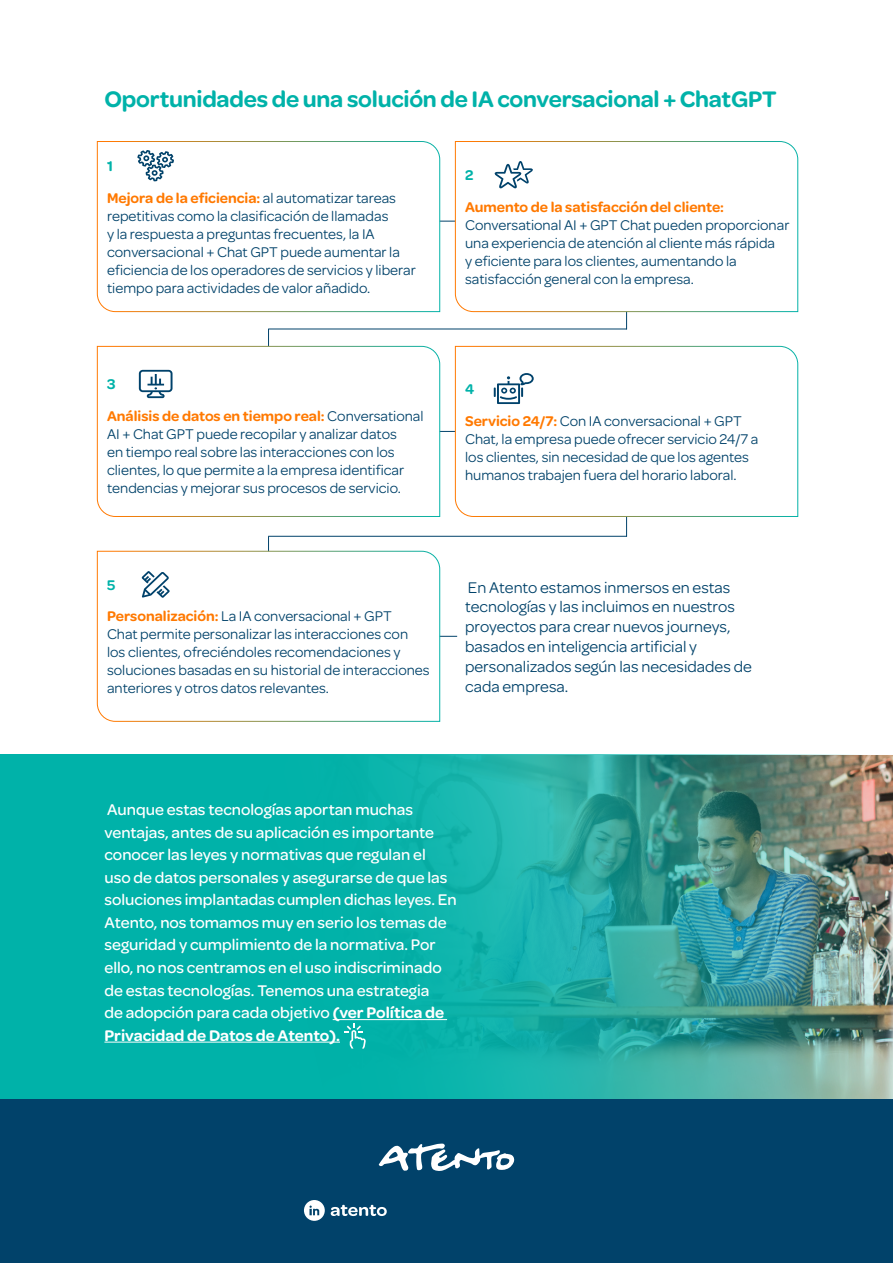
<style>
.page{position:relative;width:893px;height:1263px;background:#fff}
.page>*{position:absolute;margin:0;border:0;box-sizing:border-box;transform-origin:0 0}
.t1{font:600 24px "Omnes";letter-spacing:-.01em;color:#00b2a9}
.t2{font:500 16.5px/22.5px "Omnes";color:#fff}
.t3{font:16.5px/19.8px "Omnes";color:#01426a}
.t4{font:15px/18px "Omnes";color:#01426a}
.t5{font:600 15px/31.8px "Omnes";color:#ff7900}
.t6{font:600 15px "Omnes";color:#00b2a9}
.s1{font-weight:600;color:#ff7900}
.s2{color:#00b2a9}
.s3{font-weight:400;color:#01426a}
.s4{font-weight:600;color:#00b2a9}
.s5{font-weight:600}
</style>
<div class="page">
<img style="left:0;top:755px;width:893px;height:344px">
<hr style="left:333px;top:1019px;width:114px;height:1px;background:#fff">
<hr style="left:104px;top:1042px;width:236px;height:1px;background:#fff">
<hr style="left:430px;top:221px;width:53px;height:1px;background:#01426a">
<hr style="left:430px;top:431px;width:53px;height:1px;background:#01426a">
<svg style="left:440px;top:636px;width:17px;height:1px"></svg>
<svg style="left:626px;top:312px;width:1px;height:17px"></svg>
<svg style="left:626px;top:517px;width:1px;height:19px"></svg>
<svg style="left:268px;top:330px;width:1px;height:16px"></svg>
<svg style="left:268px;top:537px;width:1px;height:13px"></svg>
<hr style="left:268px;top:329px;width:359px;height:1px;background:#01426a">
<hr style="left:268px;top:536px;width:359px;height:1px;background:#01426a">
<svg style="left:97px;top:141px;width:343px;height:171px"></svg>
<svg style="left:137px;top:150px;width:37px;height:31px"></svg>
<svg style="left:455px;top:141px;width:343px;height:171px"></svg>
<svg style="left:495px;top:161px;width:38px;height:27px"></svg>
<svg style="left:97px;top:346px;width:343px;height:171px"></svg>
<svg style="left:139px;top:370px;width:34px;height:28px"></svg>
<svg style="left:455px;top:346px;width:343px;height:171px"></svg>
<svg style="left:494px;top:373px;width:40px;height:31px"></svg>
<svg style="left:97px;top:550px;width:343px;height:172px"></svg>
<svg style="left:142px;top:571px;width:28px;height:27px"></svg>
<div style="left:0;top:1099px;width:893px;height:164px;background:#01426a"></div>
<svg style="left:379px;top:1143px;width:136px;height:28px"></svg>
<svg style="left:344px;top:1023px;width:22px;height:25px"></svg>
<svg style="left:304px;top:1200px;width:21px;height:21px"></svg>
<svg style="left:331px;top:1205px;width:56px;height:11px"></svg>
<h1 class="t1" style="left:104px;top:82px;width:674px">Oportunidades de una solución de IA conversacional + ChatGPT</h1>
<p class="t6" style="left:107px;top:155px;width:7px">1</p>
<p class="t4" style="left:107px;top:188px;width:310px"><span class="s1">Mejora de la eficiencia:</span> al automatizar tareas repetitivas como la clasificación de llamadas<br>y la respuesta a preguntas frecuentes, la IA conversacional + Chat GPT puede aumentar la eficiencia de los operadores de servicios y liberar tiempo para actividades de valor añadido.</p>
<p class="t5" style="left:107px;top:367px;width:318px"><span class="s2">3<br></span>Análisis de datos en tiempo real: <span class="s3">Conversational</span></p>
<p class="t4" style="left:107px;top:424px;width:299px">AI + Chat GPT puede recopilar y analizar datos en tiempo real sobre las interacciones con los clientes, lo que permite a la empresa identificar tendencias y mejorar sus procesos de servicio.</p>
<p class="t4" style="left:107px;top:568px;width:286px;line-height:31.8px"><span class="s4">5<br></span><span class="s1">Personalización:</span> La IA conversacional + GPT</p>
<p class="t4" style="left:107px;top:625px;width:324px">Chat permite personalizar las interacciones con los clientes, ofreciéndoles recomendaciones y soluciones basadas en su historial de interacciones anteriores y otros datos relevantes.</p>
<p class="t6" style="left:465px;top:164px;width:10px">2</p>
<p class="t5" style="left:465px;top:190px;width:260px">Aumento de la satisfacción del cliente:</p>
<p class="t4" style="left:465px;top:215px;width:326px">Conversational AI + GPT Chat pueden proporcionar una experiencia de atención al cliente más rápida<br>y eficiente para los clientes, aumentando la satisfacción general con la empresa.</p>
<p class="t4" style="left:465px;top:372px;width:278px;line-height:31.8px"><span class="s4">4<br></span><span class="s1">Servicio 24/7:</span> Con IA conversacional + GPT</p>
<p class="t4" style="left:465px;top:429px;width:295px">Chat, la empresa puede ofrecer servicio 24/7 a los clientes, sin necesidad de que los agentes humanos trabajen fuera del horario laboral.</p>
<p class="t3" style="left:465px;top:576px;width:288px">En Atento estamos inmersos en estas tecnologías y las incluimos en nuestros proyectos para crear nuevos journeys, basados en inteligencia artificial y personalizados según las necesidades de cada empresa.</p>
<p class="t2" style="left:104px;top:798px;width:354px">Aunque estas tecnologías aportan muchas ventajas, antes de su aplicación es importante conocer las leyes y normativas que regulan el<br>uso de datos personales y asegurarse de que las soluciones implantadas cumplen dichas leyes. En Atento, nos tomamos muy en serio los temas de seguridad y cumplimiento de la normativa. Por ello, no nos centramos en el uso indiscriminado de estas tecnologías. Tenemos una estrategia<br>de adopción para cada objetivo <span class="s5">(ver Política de Privacidad de Datos de Atento).</span></p>
</div>
